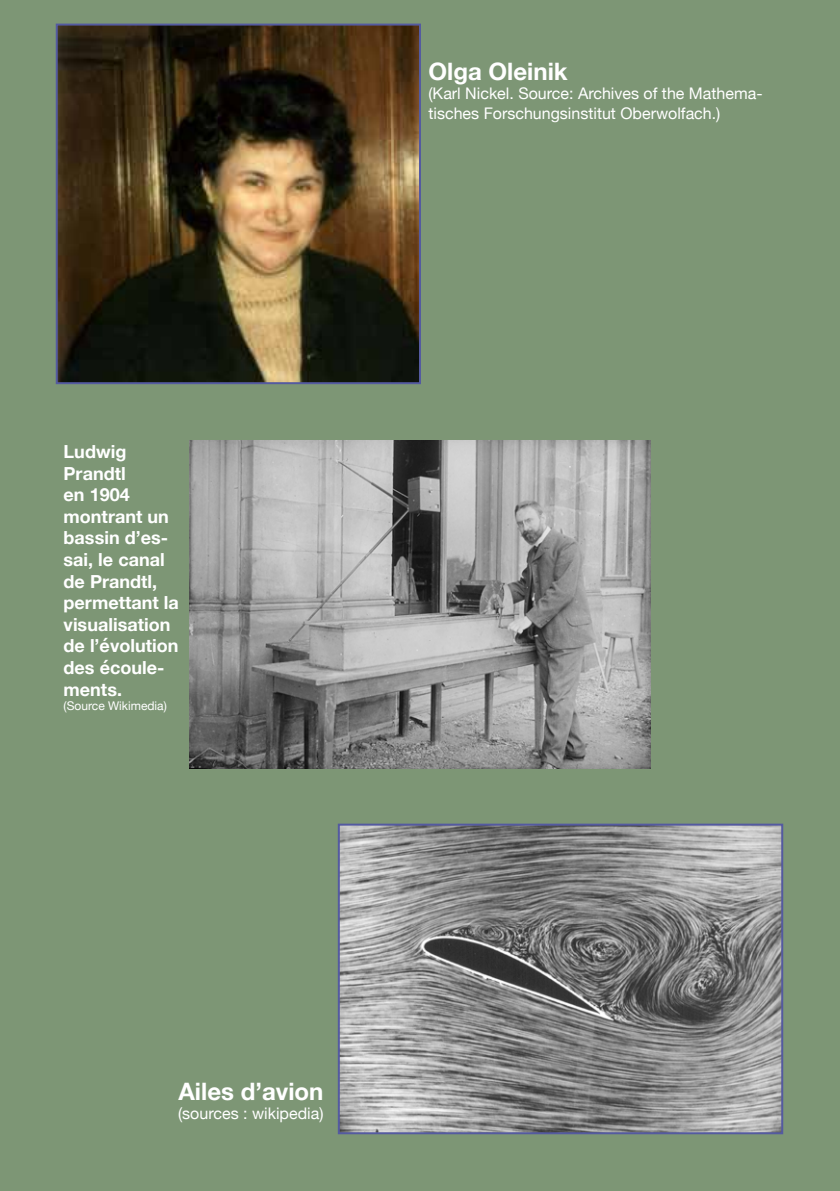
<style>
.page{position:relative;width:840px;height:1191px;background:#fff}
.page>*{position:absolute;margin:0;border:0;box-sizing:border-box;transform-origin:0 0}
.t1{font:700 24px "Helvetica Neue";color:#fff}
.t2{font:700 18px/21.6px "Helvetica Neue";color:#fff}
.t3{font:16px/19.2px "Helvetica Neue";color:#fff}
.t4{font:12px "Helvetica Neue";color:#fff}
</style>
<div class="page">
<div style="left:0;top:0;width:839px;height:1191px;background:#7d9675"></div>
<img style="left:59px;top:27px;width:359px;height:354px">
<div style="left:56px;top:24px;width:365px;height:360px;border:2px solid #545aa0"></div>
<img style="left:340px;top:826px;width:439px;height:305px">
<div style="left:337px;top:823px;width:445px;height:311px;border:2px solid #545aa0"></div>
<img style="left:189px;top:440px;width:461px;height:328px">
<p class="t2" style="left:64px;top:440px;width:116px">Ludwig<br>Prandtl<br>en 1904 montrant un bassin d’es&shy;sai, le canal de Prandtl, permettant la visualisation de l’évolution des écoule&shy;ments.</p>
<p class="t4" style="left:64px;top:698px;width:105px">(Source Wikimedia)</p>
<h1 class="t1" style="left:428px;top:57px;width:141px">Olga Oleinik</h1>
<p class="t3" style="left:428px;top:84px;width:335px">(Karl Nickel. Source: Archives of the Mathema&shy;tisches Forschungsinstitut Oberwolfach.)</p>
<h1 class="t1" style="left:178px;top:1076px;width:146px">Ailes d’avion</h1>
<p class="t3" style="left:178px;top:1103px;width:147px">(sources : wikipedia)</p>
</div>
